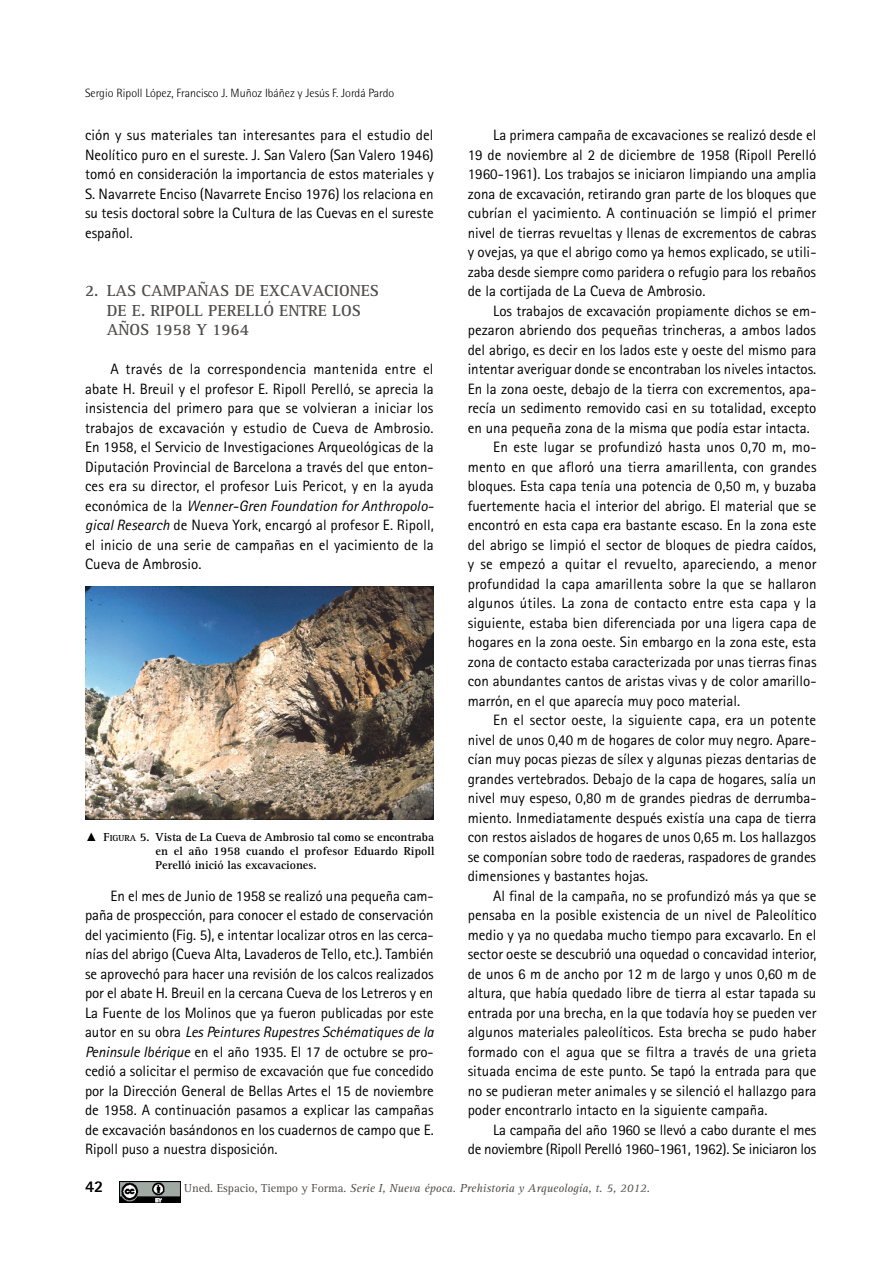
<style>
.page{position:relative;width:893px;height:1263px;background:#fff}
.page>*{position:absolute;margin:0;border:0;box-sizing:border-box;transform-origin:0 0}
._01_LADILLO{font:700 16.5px/19.5px "Rotis Serif Std";color:#514f4d}
.t1{font:800 16.5px "Rotis Sans Serif Std";color:#000}
.PARRAFO{font:15px/19.5px "Rotis Sans Serif Std";color:#000;text-align:justify}
.PARRAFO-2{font:15px/19.5px "Rotis Sans Serif Std";letter-spacing:-.02em;color:#000;text-align:right}
.PIE_FOTO{font:700 12px/14.2px "Rotis Serif Std";color:#000;text-align:justify}
.t2{font:italic 12px "Rotis Serif Std";color:#514f4d}
.t3{font:300 12px "Rotis Semi Sans Std";color:#000}
.s1{font-style:italic}
.s2{font-family:"Times New Roman";font-weight:400}
.s3{font-style:inherit}
.s4{font-size:9px}
.s5{font-style:normal}
</style>
<div class="page">
<img style="left:120px;top:1181px;width:61px;height:21px">
<img style="left:85px;top:587px;width:349px;height:232px">
<p class="t3" style="left:85px;top:86px;width:311px">Sergio Ripoll López, Francisco J. Muñoz Ibáñez y Jesús F. Jordá Pardo</p>
<p class="PARRAFO" style="left:85px;top:125px;width:350px">ción y sus materiales tan interesantes para el estudio del Neolítico puro en el sureste. J. San Valero (San Valero 1946) tomó en consideración la importancia de estos materiales y S. Navarrete Enciso (Navarrete Enciso 1976) los relaciona en su tesis doctoral sobre la Cultura de las Cuevas en el sureste español.</p>
<p class="_01_LADILLO" style="left:107px;top:281px;width:274px;text-indent:-22px">2. LAS CAMPAÑAS DE EXCAVACIONES<br>DE E. RIPOLL PERELLÓ ENTRE LOS<br>AÑOS 1958 Y 1964</p>
<p class="PARRAFO" style="left:85px;top:359px;width:350px;text-indent:26px">A través de la correspondencia mantenida entre el abate H. Breuil y el profesor E. Ripoll Perelló, se aprecia la insistencia del primero para que se volvieran a iniciar los trabajos de excavación y estudio de Cueva de Ambrosio.<br>En 1958, el Servicio de Investigaciones Arqueológicas de la Diputación Provincial de Barcelona a través del que enton&shy;ces era su director, el profesor Luis Pericot, y en la ayuda económica de la <span class="s1">Wenner-Gren Foundation for Anthropolo&shy;gical Research</span> de Nueva York, encargó al profesor E. Ripoll, el inicio de una serie de campañas en el yacimiento de la Cueva de Ambrosio.</p>
<p class="PIE_FOTO" style="left:156px;top:830px;width:280px;text-indent:-70px"><span class="s2">▲</span> <span class="s3">F</span><span class="s4">IGURA</span> <span class="s3">5.</span> Vista de La Cueva de Ambrosio tal como se encontraba en el año 1958 cuando el profesor Eduardo Ripoll Perelló inició las excavaciones.</p>
<p class="PARRAFO" style="left:85px;top:886px;width:350px;text-indent:26px">En el mes de Junio de 1958 se realizó una pequeña cam&shy;paña de prospección, para conocer el estado de conservación del yacimiento (Fig. 5), e intentar localizar otros en las cerca&shy;nías del abrigo (Cueva Alta, Lavaderos de Tello, etc.). También se aprovechó para hacer una revisión de los calcos realizados por el abate H. Breuil en la cercana Cueva de los Letreros y en La Fuente de los Molinos que ya fueron publicadas por este autor en su obra <span class="s1">Les Peintures Rupestres Schématiques de la Peninsule Ibérique</span> en el año 1935. El 17 de octubre se pro&shy;cedió a solicitar el permiso de excavación que fue concedido por la Dirección General de Bellas Artes el 15 de noviembre de 1958. A continuación pasamos a explicar las campañas de excavación basándonos en los cuadernos de campo que E.<br>Ripoll puso a nuestra disposición.</p>
<p class="PARRAFO" style="left:468px;top:125px;width:350px;text-indent:26px">La primera campaña de excavaciones se realizó desde el 19 de noviembre al 2 de diciembre de 1958 (Ripoll Perelló 1960-1961). Los trabajos se iniciaron limpiando una amplia zona de excavación, retirando gran parte de los bloques que cubrían el yacimiento. A continuación se limpió el primer nivel de tierras revueltas y llenas de excrementos de cabras y ovejas, ya que el abrigo como ya hemos explicado, se utili&shy;zaba desde siempre como paridera o refugio para los rebaños de la cortijada de La Cueva de Ambrosio.</p>
<p class="PARRAFO" style="left:468px;top:301px;width:350px;text-indent:26px">Los trabajos de excavación propiamente dichos se em&shy;pezaron abriendo dos pequeñas trincheras, a ambos lados del abrigo, es decir en los lados este y oeste del mismo para intentar averiguar donde se encontraban los niveles intactos.<br>En la zona oeste, debajo de la tierra con excrementos, apa&shy;recía un sedimento removido casi en su totalidad, excepto en una pequeña zona de la misma que podía estar intacta.</p>
<p class="PARRAFO" style="left:468px;top:437px;width:350px;text-indent:26px">En este lugar se profundizó hasta unos 0,70 m, mo&shy;mento en que afloró una tierra amarillenta, con grandes bloques. Esta capa tenía una potencia de 0,50 m, y buzaba fuertemente hacia el interior del abrigo. El material que se encontró en esta capa era bastante escaso. En la zona este del abrigo se limpió el sector de bloques de piedra caídos, y se empezó a quitar el revuelto, apareciendo, a menor profundidad la capa amarillenta sobre la que se hallaron algunos útiles. La zona de contacto entre esta capa y la siguiente, estaba bien diferenciada por una ligera capa de hogares en la zona oeste. Sin embargo en la zona este, esta zona de contacto estaba caracterizada por unas tierras finas con abundantes cantos de aristas vivas y de color amarillo&shy;marrón, en el que aparecía muy poco material.</p>
<p class="PARRAFO" style="left:468px;top:710px;width:350px;text-indent:26px">En el sector oeste, la siguiente capa, era un potente nivel de unos 0,40 m de hogares de color muy negro. Apare&shy;cían muy pocas piezas de sílex y algunas piezas dentarias de grandes vertebrados. Debajo de la capa de hogares, salía un nivel muy espeso, 0,80 m de grandes piedras de derrumba&shy;miento. Inmediatamente después existía una capa de tierra con restos aislados de hogares de unos 0,65 m. Los hallazgos se componían sobre todo de raederas, raspadores de grandes dimensiones y bastantes hojas.</p>
<p class="PARRAFO" style="left:468px;top:886px;width:350px;text-indent:26px">Al final de la campaña, no se profundizó más ya que se pensaba en la posible existencia de un nivel de Paleolítico medio y ya no quedaba mucho tiempo para excavarlo. En el sector oeste se descubrió una oquedad o concavidad interior, de unos 6 m de ancho por 12 m de largo y unos 0,60 m de altura, que había quedado libre de tierra al estar tapada su entrada por una brecha, en la que todavía hoy se pueden ver algunos materiales paleolíticos. Esta brecha se pudo haber formado con el agua que se filtra a través de una grieta situada encima de este punto. Se tapó la entrada para que no se pudieran meter animales y se silenció el hallazgo para poder encontrarlo intacto en la siguiente campaña.</p>
<p class="PARRAFO-2" style="left:468px;top:1120px;width:350px">La campaña del año 1960 se llevó a cabo durante el mes<br>de noviembre (Ripoll Perelló 1960-1961, 1962). Se iniciaron los</p>
<p class="t1" style="left:85px;top:1176px;width:20px">42</p>
<p class="t2" style="left:184px;top:1181px;width:467px"><span class="s5">Uned. Espacio, Tiempo y Forma.</span> Serie I, Nueva época. Prehistoria y Arqueología, t. 5, 2012.</p>
</div>
